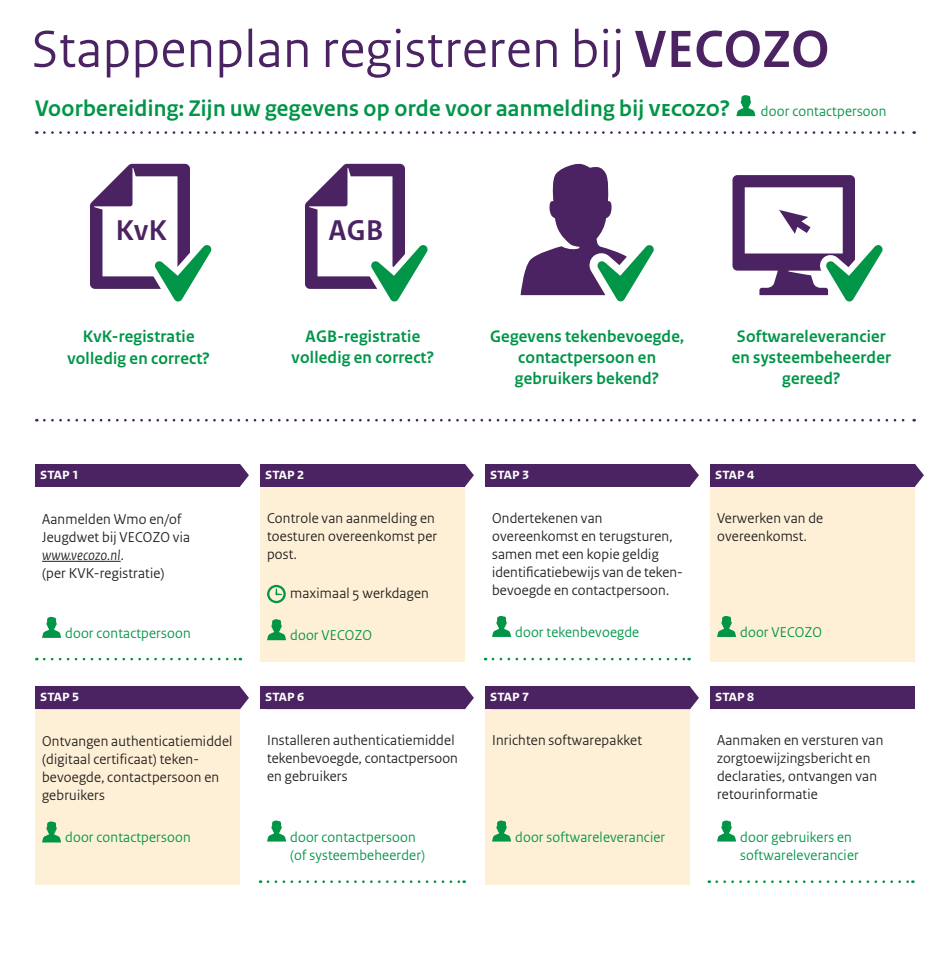
<style>
.page{position:relative;width:950px;height:958px;background:#fff}
.page>*{position:absolute;margin:0;border:0;box-sizing:border-box;transform-origin:0 0}
.t1{font:55px "Rijksoverheid Sans Heading";letter-spacing:.015em;color:#4b2362}
.t2{font:700 30.12px "Rijksoverheid Sans Heading";color:#4b2362}
.t3{font:700 23.75px "Rijksoverheid Sans Heading";letter-spacing:.015em;color:#019548}
.t4{font:700 17.5px/21px "Rijksoverheid Sans Heading";letter-spacing:.015em;color:#019548;text-align:center}
.t5{font:700 16.25px "Rijksoverheid Sans Heading";color:#fff}
.t6{font:15px/18px "Rijksoverheid Sans Heading";letter-spacing:.015em;color:#231f20}
.t7{font:15px/18px "Rijksoverheid Sans Heading";letter-spacing:.015em;color:#019548}
.s1{font-weight:700}
.s2{font-style:italic}
</style>
<div class="page">
<svg style="left:521px;top:163px;width:133px;height:138px"></svg>
<svg style="left:90px;top:164px;width:122px;height:138px"></svg>
<svg style="left:305px;top:164px;width:123px;height:138px"></svg>
<svg style="left:732px;top:175px;width:151px;height:127px"></svg>
<svg style="left:44px;top:419px;width:871px;height:2px"></svg>
<svg style="left:44px;top:131px;width:871px;height:3px"></svg>
<svg style="left:736px;top:95px;width:19px;height:21px"></svg>
<hr style="left:42px;top:561px;width:79px;height:1px;background:#231f20">
<svg style="left:42px;top:616px;width:19px;height:22px"></svg>
<div style="left:35px;top:709px;width:205px;height:175px;background:#fef0d6"></div>
<svg style="left:42px;top:821px;width:19px;height:21px"></svg>
<svg style="left:492px;top:615px;width:19px;height:22px"></svg>
<div style="left:485px;top:709px;width:205px;height:175px;background:#fef0d6"></div>
<svg style="left:492px;top:820px;width:19px;height:21px"></svg>
<div style="left:710px;top:486px;width:205px;height:175px;background:#fef0d6"></div>
<svg style="left:717px;top:615px;width:19px;height:22px"></svg>
<svg style="left:717px;top:820px;width:19px;height:21px"></svg>
<div style="left:260px;top:486px;width:205px;height:175px;background:#fef0d6"></div>
<svg style="left:267px;top:585px;width:19px;height:18px"></svg>
<svg style="left:267px;top:619px;width:19px;height:21px"></svg>
<svg style="left:267px;top:820px;width:19px;height:21px"></svg>
<svg style="left:465px;top:464px;width:9px;height:22px"></svg>
<div style="left:260px;top:464px;width:205px;height:22px;background:#4b2362"></div>
<svg style="left:465px;top:686px;width:9px;height:23px"></svg>
<div style="left:260px;top:686px;width:205px;height:23px;background:#4b2362"></div>
<svg style="left:690px;top:464px;width:9px;height:22px"></svg>
<div style="left:485px;top:464px;width:205px;height:22px;background:#4b2362"></div>
<svg style="left:690px;top:686px;width:9px;height:23px"></svg>
<div style="left:485px;top:686px;width:205px;height:23px;background:#4b2362"></div>
<svg style="left:915px;top:464px;width:9px;height:22px"></svg>
<div style="left:710px;top:464px;width:205px;height:22px;background:#4b2362"></div>
<div style="left:710px;top:686px;width:205px;height:23px;background:#4b2362"></div>
<svg style="left:240px;top:464px;width:9px;height:22px"></svg>
<div style="left:35px;top:464px;width:205px;height:22px;background:#4b2362"></div>
<svg style="left:240px;top:686px;width:9px;height:23px"></svg>
<div style="left:35px;top:686px;width:205px;height:23px;background:#4b2362"></div>
<svg style="left:44px;top:657px;width:197px;height:3px"></svg>
<svg style="left:268px;top:880px;width:197px;height:3px"></svg>
<svg style="left:493px;top:657px;width:197px;height:3px"></svg>
<svg style="left:717px;top:880px;width:196px;height:3px"></svg>
<h1 class="t1" style="left:32px;top:17px;width:799px">Stappenplan registreren bij <span class="s1">VECOZO</span></h1>
<h3 class="t3" style="left:35px;top:95px;width:696px">Voorbereiding: Zijn uw gegevens op orde voor aanmelding bij vecozo?</h3>
<p class="t7" style="left:761px;top:102px;width:127px">door contactpersoon</p>
<h2 class="t2" style="left:116px;top:213px;width:50px">KvK</h2>
<h2 class="t2" style="left:329px;top:213px;width:56px">AGB</h2>
<p class="t4" style="left:67px;top:325px;width:144px;line-height:22.5px">KvK-registratie volledig en correct?</p>
<p class="t4" style="left:292px;top:326px;width:144px">AGB-registratie volledig en correct?</p>
<p class="t4" style="left:732px;top:326px;width:161px">Softwareleverancier en systeembeheerder gereed?</p>
<p class="t4" style="left:490px;top:326px;width:195px">Gegevens tekenbevoegde, contactpersoon en gebruikers bekend?</p>
<p class="t5" style="left:40px;top:464px;width:40px">stap 1</p>
<p class="t5" style="left:265px;top:464px;width:40px">stap 2</p>
<p class="t5" style="left:490px;top:464px;width:40px">stap 3</p>
<p class="t5" style="left:715px;top:464px;width:40px">stap 4</p>
<p class="t6" style="left:42px;top:510px;width:149px">Aanmelden Wmo en/of<br>Jeugdwet bij VECOZO via <span class="s2">www.vecozo.nl</span>.<br>(per KVK-registratie)</p>
<p class="t7" style="left:65px;top:624px;width:127px">door contactpersoon</p>
<p class="t6" style="left:267px;top:509px;width:172px">Controle van aanmelding en toesturen overeenkomst per post.</p>
<p class="t6" style="left:290px;top:584px;width:140px">maximaal 5 werkdagen</p>
<p class="t7" style="left:290px;top:626px;width:83px">door VECOZO</p>
<p class="t6" style="left:492px;top:509px;width:192px">Ondertekenen van overeenkomst en terugsturen, samen met een kopie geldig identificatiebewijs van de teken&shy;bevoegde en contactpersoon.</p>
<p class="t7" style="left:515px;top:623px;width:126px">door tekenbevoegde</p>
<p class="t6" style="left:717px;top:509px;width:108px">Verwerken van de overeenkomst.</p>
<p class="t7" style="left:740px;top:623px;width:83px">door VECOZO</p>
<p class="t5" style="left:40px;top:687px;width:40px">stap 5</p>
<p class="t5" style="left:265px;top:687px;width:40px">stap 6</p>
<p class="t5" style="left:490px;top:687px;width:40px">stap 7</p>
<p class="t5" style="left:715px;top:687px;width:40px">stap 8</p>
<p class="t6" style="left:42px;top:732px;width:192px">Ontvangen authenticatiemiddel (digitaal certificaat) teken&shy;bevoegde, contactpersoon en gebruikers</p>
<p class="t7" style="left:65px;top:828px;width:127px">door contactpersoon</p>
<p class="t6" style="left:267px;top:731px;width:192px">Installeren authenticatiemiddel tekenbevoegde, contactpersoon en gebruikers</p>
<p class="t7" style="left:290px;top:827px;width:137px">door contactpersoon (of systeembeheerder)</p>
<p class="t6" style="left:492px;top:731px;width:151px">Inrichten softwarepakket</p>
<p class="t7" style="left:515px;top:827px;width:152px">door softwareleverancier</p>
<p class="t6" style="left:717px;top:731px;width:168px">Aanmaken en versturen van zorgtoewijzingsbericht en declaraties, ontvangen van retourinformatie</p>
<p class="t7" style="left:740px;top:827px;width:120px">door gebruikers en softwareleverancier</p>
</div>
